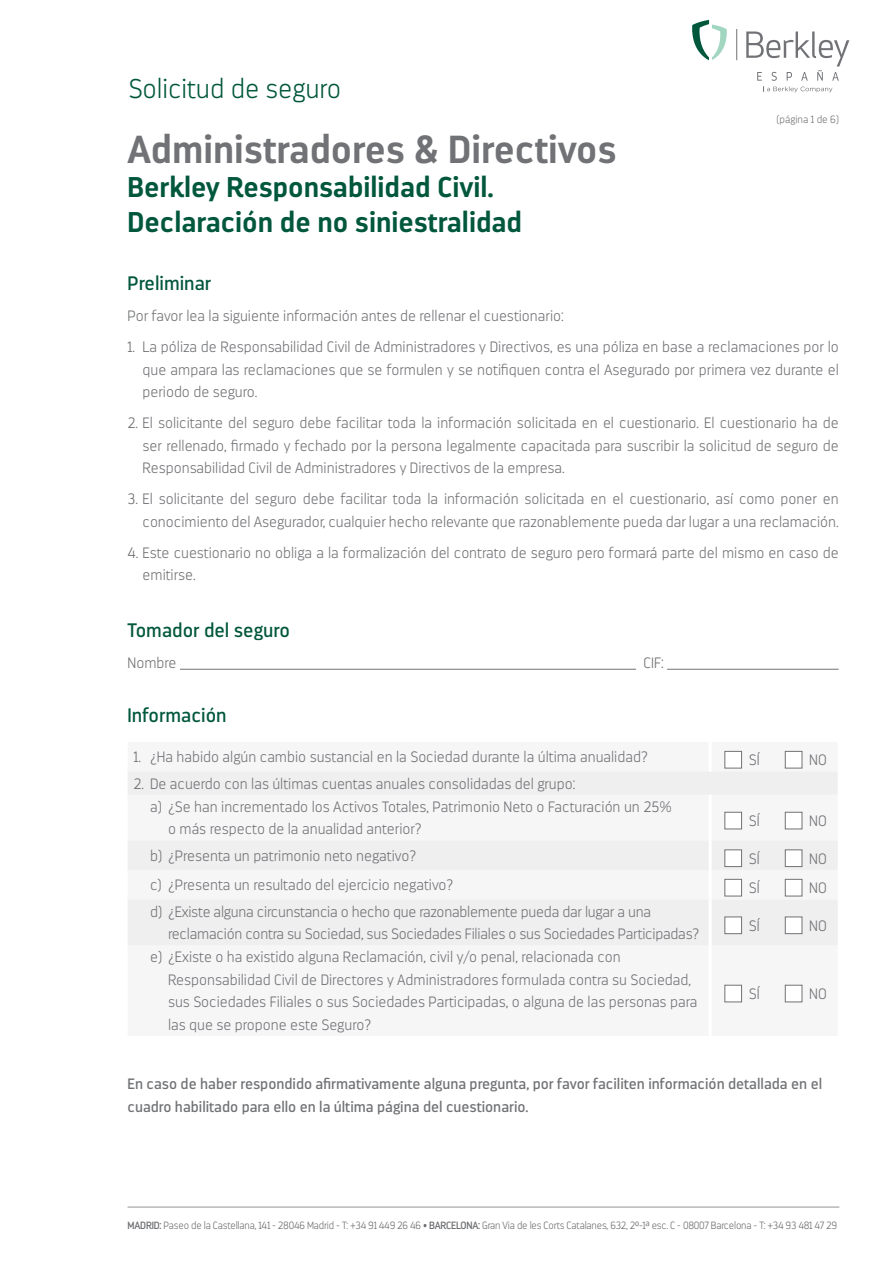
<style>
.page{position:relative;width:893px;height:1263px;background:#fff}
.page>*{position:absolute;margin:0;border:0;box-sizing:border-box;transform-origin:0 0}
.t1{font:700 39px "Darwin";color:#717275}
.t2{font:700 28.5px "Darwin";color:#00573c}
.t3{font:200 27px "Darwin";color:#00573c}
.t4{font:19.5px "Darwin";color:#00573c}
.t5{font:200 15px/22.5px "Darwin";color:#717275}
.Text_Normal{font:15px/22.5px "Darwin";color:#717275}
.t6{font:200 10.5px "Darwin";letter-spacing:-.02em;color:#6c6d70}
.t7{font:200 10.5px "Darwin";color:#717275}
.s1{font-weight:400}
</style>
<div class="page">
<hr style="left:128px;top:1207px;width:711px;height:1px;background:#939598">
<svg style="left:692px;top:20px;width:35px;height:40px"></svg>
<hr style="left:736px;top:29px;width:1px;height:31px;background:#717275">
<svg style="left:746px;top:32px;width:103px;height:60px"></svg>
<hr style="left:180px;top:669px;width:456px;height:1px;background:#717275">
<hr style="left:667px;top:669px;width:172px;height:1px;background:#717275">
<div style="left:128px;top:771px;width:710px;height:174px;background:#efeff0"></div>
<hr style="left:709px;top:795px;width:3px;height:45px;background:#fff">
<hr style="left:709px;top:840px;width:3px;height:30px;background:#fff">
<hr style="left:709px;top:870px;width:3px;height:29px;background:#fff">
<hr style="left:709px;top:899px;width:3px;height:46px;background:#fff">
<div style="left:724px;top:751px;width:18px;height:17px;border:1px solid #717275"></div>
<div style="left:785px;top:751px;width:17px;height:17px;background:#fff;border:1px solid #717275"></div>
<div style="left:725px;top:812px;width:17px;height:17px;background:#fff"></div>
<div style="left:724px;top:812px;width:18px;height:17px;border:1px solid #717275"></div>
<div style="left:785px;top:812px;width:17px;height:17px;background:#fff;border:1px solid #717275"></div>
<div style="left:725px;top:850px;width:17px;height:16px;background:#fff"></div>
<div style="left:724px;top:849px;width:18px;height:18px;border:1px solid #717275"></div>
<div style="left:785px;top:849px;width:17px;height:18px;background:#fff;border:1px solid #717275"></div>
<div style="left:725px;top:879px;width:17px;height:17px;background:#fff"></div>
<div style="left:724px;top:879px;width:18px;height:17px;border:1px solid #717275"></div>
<div style="left:785px;top:879px;width:17px;height:17px;background:#fff;border:1px solid #717275"></div>
<div style="left:725px;top:917px;width:17px;height:17px;background:#fff"></div>
<div style="left:724px;top:916px;width:18px;height:18px;border:1px solid #717275"></div>
<div style="left:785px;top:916px;width:17px;height:18px;background:#fff;border:1px solid #717275"></div>
<div style="left:724px;top:985px;width:18px;height:17px;border:1px solid #717275"></div>
<div style="left:785px;top:985px;width:17px;height:17px;background:#fff;border:1px solid #717275"></div>
<p class="t3" style="left:128px;top:73px;width:214px">Solicitud de seguro</p>
<p class="t1" style="left:128px;top:126px;width:490px">Administradores &amp; Directivos</p>
<p class="t2" style="left:128px;top:170px;width:368px">Berkley Responsabilidad Civil.</p>
<p class="t2" style="left:128px;top:204px;width:396px">Declaración de no siniestralidad</p>
<p class="t7" style="left:776px;top:113px;width:64px">(página 1 de 6)</p>
<p class="t4" style="left:128px;top:272px;width:85px">Preliminar</p>
<p class="t5" style="left:128px;top:305px;width:438px">Por favor lea la siguiente información antes de rellenar el cuestionario:</p>
<p class="t5" style="left:143px;top:336px;width:698px;text-align:justify;text-indent:-15px">1. La póliza de Responsabilidad Civil de Administradores y Directivos, es una póliza en base a reclamaciones por lo que ampara las reclamaciones que se formulen y se notifiquen contra el Asegurado por primera vez durante el periodo de seguro.</p>
<p class="t5" style="left:143px;top:412px;width:698px;text-align:justify;text-indent:-15px">2. El solicitante del seguro debe facilitar toda la información solicitada en el cuestionario. El cuestionario ha de ser rellenado, firmado y fechado por la persona legalmente capacitada para suscribir la solicitud de seguro de Responsabilidad Civil de Administradores y Directivos de la empresa.</p>
<p class="t5" style="left:128px;top:488px;width:713px;text-align:right">3. El solicitante del seguro debe facilitar toda la información solicitada en el cuestionario, así como poner en conocimiento del Asegurador, cualquier hecho relevante que razonablemente pueda dar lugar a una reclamación.</p>
<p class="t5" style="left:143px;top:541px;width:698px;text-indent:-15px">4. Este cuestionario no obliga a la formalización del contrato de seguro pero formará parte del mismo en caso de emitirse.</p>
<p class="t4" style="left:128px;top:618px;width:164px">Tomador del seguro</p>
<p class="t5" style="left:128px;top:651px;width:50px">Nombre</p>
<p class="t5" style="left:644px;top:651px;width:22px">CIF:</p>
<p class="t4" style="left:128px;top:704px;width:101px">Información</p>
<p class="t5" style="left:134px;top:746px;width:516px">1. ¿Ha habido algún cambio sustancial en la Sociedad durante la última anualidad?</p>
<p class="t5" style="left:749px;top:749px;width:12px">SÍ</p>
<p class="t5" style="left:809px;top:749px;width:19px">NO</p>
<p class="t5" style="left:134px;top:772px;width:443px">2. De acuerdo con las últimas cuentas anuales consolidadas del grupo:</p>
<p class="t5" style="left:150px;top:796px;width:523px">a) ¿Se han incrementado los Activos Totales, Patrimonio Neto o Facturación un 25%</p>
<p class="t5" style="left:168px;top:818px;width:255px">o más respecto de la anualidad anterior?</p>
<p class="t5" style="left:749px;top:810px;width:12px">SÍ</p>
<p class="t5" style="left:809px;top:810px;width:19px">NO</p>
<p class="t5" style="left:150px;top:844px;width:268px">b) ¿Presenta un patrimonio neto negativo?</p>
<p class="t5" style="left:749px;top:848px;width:12px">SÍ</p>
<p class="t5" style="left:809px;top:848px;width:19px">NO</p>
<p class="t5" style="left:150px;top:874px;width:305px">c) ¿Presenta un resultado del ejercicio negativo?</p>
<p class="t5" style="left:749px;top:877px;width:12px">SÍ</p>
<p class="t5" style="left:809px;top:877px;width:19px">NO</p>
<p class="t5" style="left:168px;top:900px;width:533px;text-indent:-18px">d) ¿Existe alguna circunstancia o hecho que razonablemente pueda dar lugar a una reclamación contra su Sociedad, sus Sociedades Filiales o sus Sociedades Participadas?</p>
<p class="t5" style="left:749px;top:915px;width:12px">SÍ</p>
<p class="t5" style="left:809px;top:915px;width:19px">NO</p>
<p class="t5" style="left:168px;top:946px;width:531px;text-indent:-18px">e) ¿Existe o ha existido alguna Reclamación, civil y/o penal, relacionada con Responsabilidad Civil de Directores y Administradores formulada contra su Sociedad, sus Sociedades Filiales o sus Sociedades Participadas, o alguna de las personas para las que se propone este Seguro?</p>
<p class="t5" style="left:749px;top:983px;width:12px">SÍ</p>
<p class="t5" style="left:809px;top:983px;width:19px">NO</p>
<p class="Text_Normal" style="left:128px;top:1073px;width:696px">En caso de haber respondido afirmativamente alguna pregunta, por favor faciliten información detallada en el cuadro habilitado para ello en la última página del cuestionario.</p>
<p class="t6" style="left:128px;top:1219px;width:711px"><span class="s1">MADRID:</span> Paseo de la Castellana, 141 - 28046 Madrid - T: +34 91 449 26 46 • <span class="s1">BARCELONA:</span> Gran Via de les Corts Catalanes, 632, 2º-1ª esc. C - 08007 Barcelona - T: +34 93 481 47 29</p>
</div>
